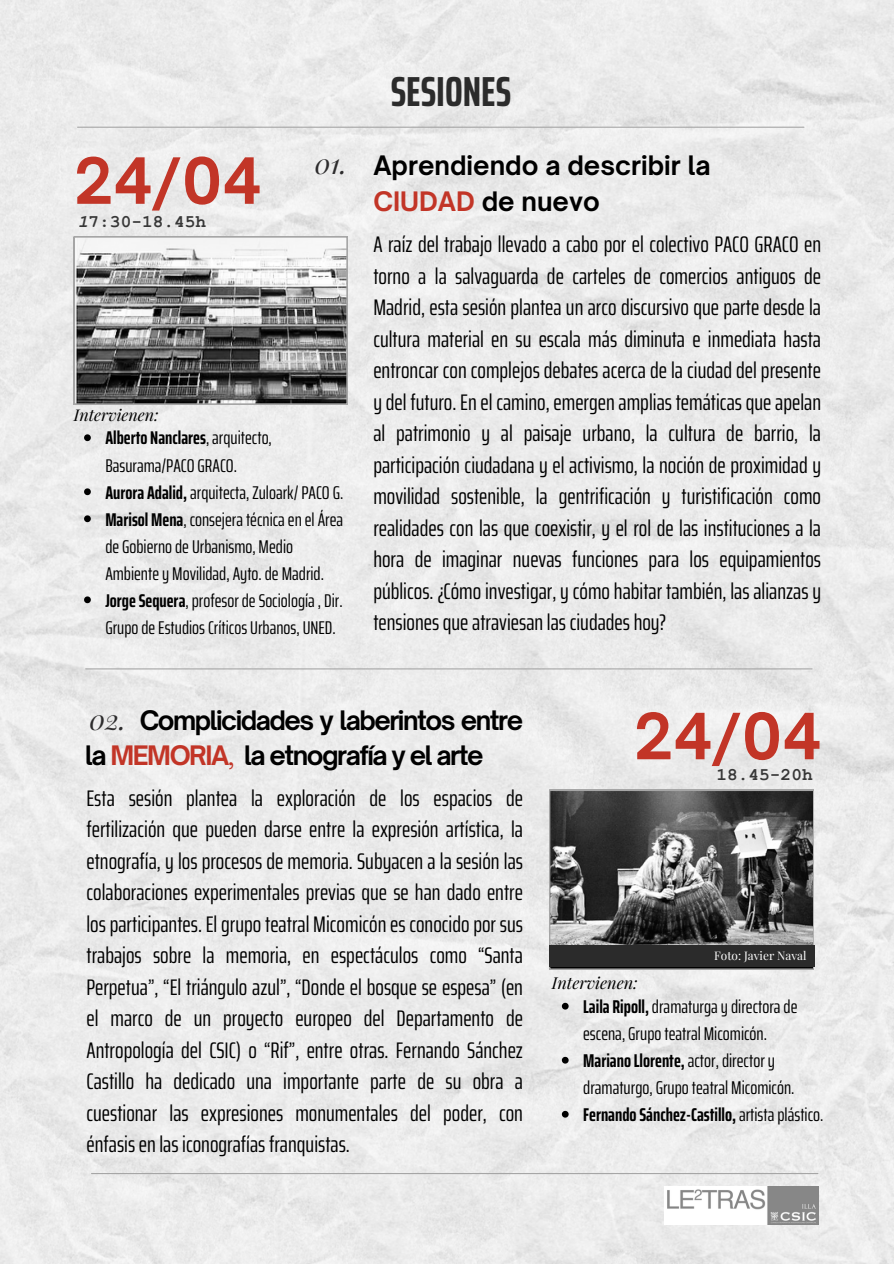
<style>
.page{position:relative;width:894px;height:1264px;background:#fff}
.page>*{position:absolute;margin:0;border:0;box-sizing:border-box;transform-origin:0 0}
.t1{font:700 60.9px "Open Sauce One";color:#c23527}
.t2{font:700 extra-condensed 42px "Saira";color:#2b2b2b}
.t3{font:italic 27.9px "Playfair Display";color:#2d2c2d}
.t4{font:700 25.65px/35.8px "Open Sauce One";letter-spacing:-.06em;color:#000}
.t5{font:700 25.65px/35.8px "Open Sauce One";color:#000}
.t6{font:extra-condensed 22.5px/31.5px "Saira";color:#000;text-align:justify}
.t7{font:extra-condensed 18.45px/27px "Saira";color:#000}
.t8{font:700 extra-condensed 18.45px "Saira";color:#000}
.t9{font:700 17.85px "Courier New";color:#373737}
.t10{font:italic 16.35px "Playfair Display";color:#000}
.t11{font:italic 16.2px "Playfair Display";color:#000}
.t12{font:11.85px "Playfair Display";color:#fff}
.s1{font-style:italic}
.s2{font-weight:700}
.s3{color:#c23527}
.s4{font-weight:400;color:#c23527}
.s5{font-weight:400}
</style>
<div class="page">
<div style="left:0;top:0;width:893px;height:1263px;background:#ebebeb"></div>
<svg style="left:549px;top:790px;width:264px;height:179px;background:#5c5c5c"></svg>
<div style="left:549px;top:945px;width:265px;height:21px;background:#2b2b2b"></div>
<hr style="left:91px;top:1172px;width:726px;height:2px;background:#a6a6a6">
<svg style="left:561px;top:1002px;width:7px;height:7px"></svg>
<svg style="left:561px;top:1056px;width:7px;height:7px"></svg>
<svg style="left:561px;top:1110px;width:7px;height:7px"></svg>
<svg style="left:74px;top:236px;width:273px;height:168px"></svg>
<svg style="left:84px;top:434px;width:7px;height:7px"></svg>
<svg style="left:84px;top:488px;width:7px;height:7px"></svg>
<svg style="left:84px;top:515px;width:7px;height:7px"></svg>
<svg style="left:84px;top:596px;width:7px;height:7px"></svg>
<hr style="left:86px;top:668px;width:725px;height:1px;background:#a6a6a6">
<hr style="left:78px;top:127px;width:725px;height:1px;background:#a6a6a6">
<img style="left:664px;top:1186px;width:154px;height:38px">
<p class="t1" style="left:74px;top:143px;width:189px">24/04</p>
<p class="t9" style="left:78px;top:212px;width:129px"><span class="s1">1</span>7:30-18.45h</p>
<p class="t3" style="left:314px;top:144px;width:34px">01.</p>
<h4 class="t11" style="left:74px;top:403px;width:86px">Intervienen:</h4>
<h5 class="t7" style="left:105px;top:424px;width:168px"><span class="s2">Alberto Nanclares</span>, arquitecto,<br>Basurama/PACO GRACO.</h5>
<h1 class="t7" style="left:105px;top:478px;width:239px"><span class="s2">Aurora Adalid,</span> arquitecta, Zuloark/ PACO G.</h1>
<h6 class="t7" style="left:105px;top:505px;width:239px"><span class="s2">MarisolMena</span>, consejera técnica en el Área de Gobierno de Urbanismo, Medio<br>Ambiente y Movilidad, Ayto. de Madrid.</h6>
<p class="t7" style="left:105px;top:586px;width:239px"><span class="s2">JorgeSequera</span>, profesor de Sociología , Dir.<br>Grupo de Estudios Críticos Urbanos, UNED.</p>
<p class="t2" style="left:390px;top:58px;width:122px">SESIONES</p>
<p class="t5" style="left:373px;top:147px;width:339px">Aprendiendo a describir la<br><span class="s3">CIUDAD</span> de nuevo</p>
<h4 class="t6" style="left:373px;top:228px;width:449px">A raíz del trabajo llevado a cabo por el colectivo PACO GRACO en torno a la salvaguarda de carteles de comercios antiguos de Madrid, esta sesión plantea un arco discursivo que parte desde la cultura material en su escala más diminuta e inmediata hasta entroncar con complejos debates acerca de la ciudad del presente y del futuro. En el camino, emergen amplias temáticas que apelan al patrimonio y al paisaje urbano, la cultura de barrio, la participación ciudadana y el activismo, la noción de proximidad y movilidad sostenible, la gentrificación y turistificación como realidades con las que coexistir, y el rol de las instituciones a la hora de imaginar nuevas funciones para los equipamientos públicos. ¿Cómo investigar, y cómo habitar también, las alianzas y tensiones que atraviesan las ciudades hoy?</h4>
<p class="t4" style="left:85px;top:701px;width:439px;text-indent:54px">Complicidades y laberintos entre la <span class="s3">MEMORIA</span><span class="s4">,</span> la etnografía y el arte</p>
<p class="t3" style="left:89px;top:699px;width:38px">02.</p>
<h1 class="t6" style="left:86px;top:782px;width:438px">Esta sesión plantea la exploración de los espacios de fertilización que pueden darse entre la expresión artística, la etnografía, y los procesos de memoria. Subyacen a la sesión las colaboraciones experimentales previas que se han dado entre los participantes. El grupo teatral Micomicón es conocido por sus trabajos sobre la memoria, en espectáculos como “Santa Perpetua”, “El triángulo azul”, “Donde el bosque se espesa” (en el marco de un proyecto europeo del Departamento de Antropología del CSIC) o “Rif”, entre otras. Fernando Sánchez Castillo ha dedicado una importante parte de su obra a cuestionar las expresiones monumentales del poder, con énfasis en las iconografías franquistas.</h1>
<h2 class="t1" style="left:633px;top:698px;width:189px">24/04</h2>
<p class="t9" style="left:716px;top:765px;width:97px">18.45-20h</p>
<p class="t12" style="left:714px;top:946px;width:94px">Foto: Javier Naval</p>
<h4 class="t10" style="left:551px;top:971px;width:87px">Intervienen:</h4>
<h3 class="t7" style="left:583px;top:993px;width:216px"><span class="s2">Laila Ripoll,</span>dramaturga y directora de escena, Grupo teatral Micomicón.</h3>
<h6 class="t7" style="left:583px;top:1047px;width:213px"><span class="s2">MarianoLlorente,</span>actor, director y dramaturgo, Grupo teatral Micomicón.</h6>
<h5 class="t8" style="left:583px;top:1100px;width:242px">FernandoSánchez-Castillo,<span class="s5">artista plástico.</span></h5>
</div>
